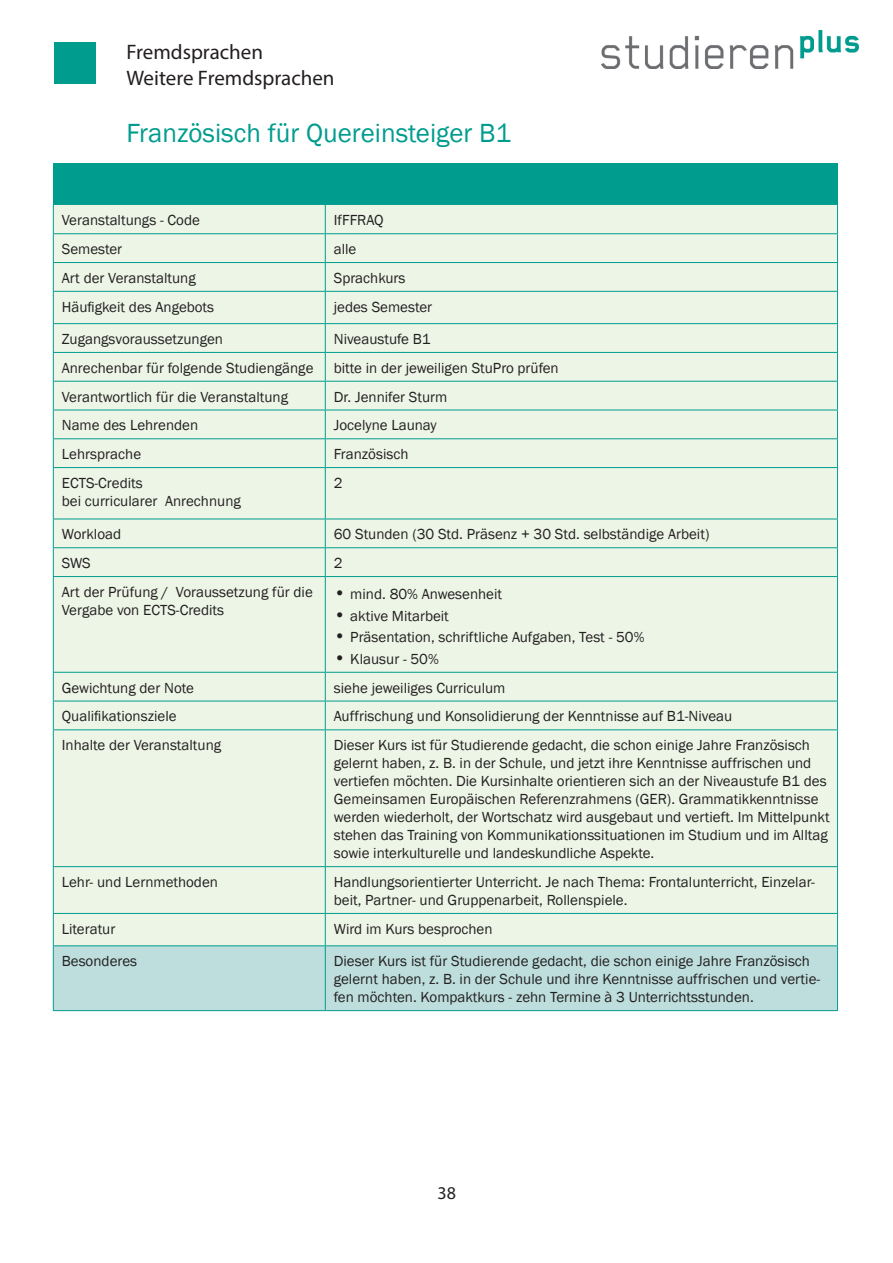
<style>
.page{position:relative;width:893px;height:1263px;background:#fff}
.page>*{position:absolute;margin:0;border:0;box-sizing:border-box;transform-origin:0 0}
.Überschrift_3{font:27px "Franklin Gothic";color:#009c8e}
.t1{font:21px "Myriad Pro";color:#231f20}
.t2{font:18px "Myriad Pro";color:#231f20}
.Tabellentext{font:15px/18px "Franklin Gothic";color:#231f20}
.s1{font-size:18px}
</style>
<div class="page">
<img style="left:601px;top:30px;width:258px;height:39px">
<div style="left:54px;top:43px;width:42px;height:41px;background:#009c8e"></div>
<div style="left:53px;top:164px;width:784px;height:41px;background:#009c8e"></div>
<div style="left:54px;top:205px;width:783px;height:740px;background:#ecf5e6"></div>
<div style="left:54px;top:946px;width:783px;height:64px;background:#bddedc"></div>
<hr style="left:53px;top:233px;width:272px;height:1px;background:#009c8e">
<hr style="left:53px;top:262px;width:272px;height:1px;background:#009c8e">
<svg style="left:53px;top:205px;width:1px;height:86px"></svg>
<hr style="left:325px;top:233px;width:513px;height:1px;background:#009c8e">
<hr style="left:325px;top:262px;width:513px;height:1px;background:#009c8e">
<svg style="left:325px;top:205px;width:1px;height:86px"></svg>
<svg style="left:837px;top:205px;width:1px;height:86px"></svg>
<hr style="left:53px;top:291px;width:272px;height:1px;background:#009c8e">
<hr style="left:53px;top:292px;width:1px;height:31px;background:#009c8e">
<hr style="left:325px;top:291px;width:513px;height:1px;background:#009c8e">
<hr style="left:325px;top:292px;width:1px;height:31px;background:#009c8e">
<hr style="left:837px;top:292px;width:1px;height:31px;background:#009c8e">
<hr style="left:53px;top:323px;width:272px;height:1px;background:#009c8e">
<hr style="left:325px;top:323px;width:513px;height:1px;background:#009c8e">
<hr style="left:53px;top:352px;width:272px;height:1px;background:#009c8e">
<hr style="left:325px;top:352px;width:513px;height:1px;background:#009c8e">
<hr style="left:53px;top:381px;width:272px;height:1px;background:#009c8e">
<hr style="left:325px;top:381px;width:513px;height:1px;background:#009c8e">
<hr style="left:53px;top:410px;width:272px;height:1px;background:#009c8e">
<hr style="left:325px;top:410px;width:513px;height:1px;background:#009c8e">
<hr style="left:53px;top:438px;width:272px;height:1px;background:#009c8e">
<svg style="left:53px;top:324px;width:1px;height:143px"></svg>
<hr style="left:325px;top:438px;width:513px;height:1px;background:#009c8e">
<svg style="left:325px;top:324px;width:1px;height:143px"></svg>
<svg style="left:837px;top:324px;width:1px;height:143px"></svg>
<hr style="left:53px;top:467px;width:272px;height:1px;background:#009c8e">
<hr style="left:53px;top:468px;width:1px;height:51px;background:#009c8e">
<hr style="left:325px;top:467px;width:513px;height:1px;background:#009c8e">
<hr style="left:325px;top:468px;width:1px;height:51px;background:#009c8e">
<hr style="left:837px;top:468px;width:1px;height:51px;background:#009c8e">
<hr style="left:53px;top:519px;width:272px;height:1px;background:#009c8e">
<hr style="left:325px;top:519px;width:513px;height:1px;background:#009c8e">
<hr style="left:53px;top:547px;width:272px;height:1px;background:#009c8e">
<svg style="left:53px;top:519px;width:1px;height:57px"></svg>
<hr style="left:325px;top:547px;width:513px;height:1px;background:#009c8e">
<svg style="left:325px;top:519px;width:1px;height:57px"></svg>
<svg style="left:837px;top:519px;width:1px;height:57px"></svg>
<hr style="left:53px;top:576px;width:272px;height:1px;background:#009c8e">
<hr style="left:53px;top:577px;width:1px;height:95px;background:#009c8e">
<hr style="left:325px;top:576px;width:513px;height:1px;background:#009c8e">
<hr style="left:325px;top:577px;width:1px;height:95px;background:#009c8e">
<hr style="left:837px;top:577px;width:1px;height:95px;background:#009c8e">
<hr style="left:53px;top:672px;width:272px;height:1px;background:#009c8e">
<hr style="left:325px;top:672px;width:513px;height:1px;background:#009c8e">
<hr style="left:53px;top:701px;width:272px;height:1px;background:#009c8e">
<svg style="left:53px;top:673px;width:1px;height:56px"></svg>
<hr style="left:325px;top:701px;width:513px;height:1px;background:#009c8e">
<svg style="left:325px;top:673px;width:1px;height:56px"></svg>
<svg style="left:837px;top:673px;width:1px;height:56px"></svg>
<hr style="left:53px;top:729px;width:272px;height:1px;background:#009c8e">
<hr style="left:53px;top:730px;width:1px;height:136px;background:#009c8e">
<hr style="left:53px;top:867px;width:1px;height:46px;background:#009c8e">
<hr style="left:53px;top:914px;width:1px;height:31px;background:#009c8e">
<hr style="left:325px;top:729px;width:513px;height:1px;background:#009c8e">
<hr style="left:325px;top:730px;width:1px;height:136px;background:#009c8e">
<hr style="left:837px;top:730px;width:1px;height:136px;background:#009c8e">
<hr style="left:325px;top:867px;width:1px;height:46px;background:#009c8e">
<hr style="left:837px;top:867px;width:1px;height:46px;background:#009c8e">
<hr style="left:325px;top:914px;width:1px;height:31px;background:#009c8e">
<hr style="left:53px;top:866px;width:272px;height:1px;background:#009c8e">
<hr style="left:53px;top:913px;width:272px;height:1px;background:#009c8e">
<hr style="left:325px;top:866px;width:513px;height:1px;background:#009c8e">
<hr style="left:837px;top:914px;width:1px;height:31px;background:#009c8e">
<hr style="left:325px;top:913px;width:513px;height:1px;background:#009c8e">
<hr style="left:53px;top:945px;width:272px;height:1px;background:#009c8e">
<hr style="left:53px;top:946px;width:1px;height:64px;background:#009c8e">
<hr style="left:53px;top:1010px;width:272px;height:1px;background:#009c8e">
<hr style="left:325px;top:945px;width:513px;height:1px;background:#009c8e">
<hr style="left:325px;top:946px;width:1px;height:64px;background:#009c8e">
<hr style="left:837px;top:946px;width:1px;height:64px;background:#009c8e">
<hr style="left:325px;top:1010px;width:513px;height:1px;background:#009c8e">
<p class="t1" style="left:126px;top:39px;width:138px">Fremdsprachen</p>
<p class="t1" style="left:126px;top:65px;width:210px">Weitere Fremdsprachen</p>
<p class="Überschrift_3" style="left:126px;top:116px;width:386px">Französisch für Quereinsteiger B1</p>
<p class="Tabellentext" style="left:62px;top:212px;width:140px">Veranstaltungs - Code</p>
<p class="Tabellentext" style="left:334px;top:212px;width:51px">IfFFRAQ</p>
<p class="Tabellentext" style="left:62px;top:240px;width:62px">Semester</p>
<p class="Tabellentext" style="left:334px;top:240px;width:24px">alle</p>
<p class="Tabellentext" style="left:62px;top:269px;width:135px">Art der Veranstaltung</p>
<p class="Tabellentext" style="left:334px;top:269px;width:73px">Sprachkurs</p>
<p class="Tabellentext" style="left:62px;top:298px;width:154px">Häufigkeit des Angebots</p>
<p class="Tabellentext" style="left:334px;top:298px;width:100px">jedes Semester</p>
<p class="Tabellentext" style="left:62px;top:330px;width:163px">Zugangsvoraussetzungen</p>
<p class="Tabellentext" style="left:334px;top:330px;width:98px">Niveaustufe B1</p>
<p class="Tabellentext" style="left:62px;top:359px;width:253px">Anrechenbar für folgende Studiengänge</p>
<p class="Tabellentext" style="left:334px;top:359px;width:226px">bitte in der jeweiligen StuPro prüfen</p>
<p class="Tabellentext" style="left:62px;top:388px;width:228px">Verantwortlich für die Veranstaltung</p>
<p class="Tabellentext" style="left:334px;top:388px;width:115px">Dr. Jennifer Sturm</p>
<p class="Tabellentext" style="left:62px;top:417px;width:138px">Name des Lehrenden</p>
<p class="Tabellentext" style="left:334px;top:417px;width:104px">Jocelyne Launay</p>
<p class="Tabellentext" style="left:62px;top:445px;width:81px">Lehrsprache</p>
<p class="Tabellentext" style="left:334px;top:445px;width:76px">Französisch</p>
<p class="Tabellentext" style="left:62px;top:474px;width:83px">ECTS-Credits</p>
<p class="Tabellentext" style="left:62px;top:492px;width:181px">bei curricularer Anrechnung</p>
<p class="Tabellentext" style="left:334px;top:474px;width:10px">2</p>
<p class="Tabellentext" style="left:62px;top:526px;width:61px">Workload</p>
<p class="Tabellentext" style="left:334px;top:526px;width:377px">60 Stunden (30 Std. Präsenz + 30 Std. selbständige Arbeit)</p>
<p class="Tabellentext" style="left:62px;top:554px;width:30px">SWS</p>
<p class="Tabellentext" style="left:334px;top:554px;width:10px">2</p>
<p class="Tabellentext" style="left:62px;top:583px;width:253px">Art der Prüfung / Voraussetzung für die<br>Vergabe von ECTS-Credits</p>
<p class="Tabellentext" style="left:334px;top:585px;width:170px"><span class="s1">•</span> mind. 80% Anwesenheit</p>
<p class="Tabellentext" style="left:334px;top:607px;width:117px"><span class="s1">•</span> aktive Mitarbeit</p>
<p class="Tabellentext" style="left:334px;top:628px;width:312px"><span class="s1">•</span> Präsentation, schriftliche Aufgaben, Test - 50%</p>
<p class="Tabellentext" style="left:334px;top:650px;width:107px"><span class="s1">•</span> Klausur - 50%</p>
<p class="Tabellentext" style="left:62px;top:679px;width:134px">Gewichtung der Note</p>
<p class="Tabellentext" style="left:334px;top:679px;width:173px">siehe jeweiliges Curriculum</p>
<p class="Tabellentext" style="left:62px;top:708px;width:116px">Qualifikationsziele</p>
<p class="Tabellentext" style="left:334px;top:708px;width:400px">Auffrischung und Konsolidierung der Kenntnisse auf B1-Niveau</p>
<p class="Tabellentext" style="left:62px;top:736px;width:161px">Inhalte der Veranstaltung</p>
<p class="Tabellentext" style="left:334px;top:736px;width:497px">Dieser Kurs ist für Studierende gedacht, die schon einige Jahre Französisch gelernt haben, z. B. in der Schule, und jetzt ihre Kenntnisse auffrischen und vertiefen möchten. Die Kursinhalte orientieren sich an der Niveaustufe B1 des Gemeinsamen Europäischen Referenzrahmens (GER). Grammatikkenntnisse werden wiederholt, der Wortschatz wird ausgebaut und vertieft. Im Mittelpunkt stehen das Training von Kommunikationssituationen im Studium und im Alltag sowie interkulturelle und landeskundliche Aspekte.</p>
<p class="Tabellentext" style="left:62px;top:873px;width:158px">Lehr- und Lernmethoden</p>
<p class="Tabellentext" style="left:334px;top:873px;width:483px">Handlungsorientierter Unterricht. Je nach Thema: Frontalunterricht, Einzelar&shy;beit, Partner- und Gruppenarbeit, Rollenspiele.</p>
<p class="Tabellentext" style="left:62px;top:920px;width:55px">Literatur</p>
<p class="Tabellentext" style="left:334px;top:920px;width:160px">Wird im Kurs besprochen</p>
<p class="Tabellentext" style="left:62px;top:952px;width:77px">Besonderes</p>
<p class="Tabellentext" style="left:334px;top:952px;width:488px">Dieser Kurs ist für Studierende gedacht, die schon einige Jahre Französisch gelernt haben, z. B. in der Schule und ihre Kenntnisse auffrischen und vertie&shy;fen möchten. Kompaktkurs - zehn Termine à 3 Unterrichtsstunden.</p>
<p class="t2" style="left:438px;top:1182px;width:20px">38</p>
</div>
